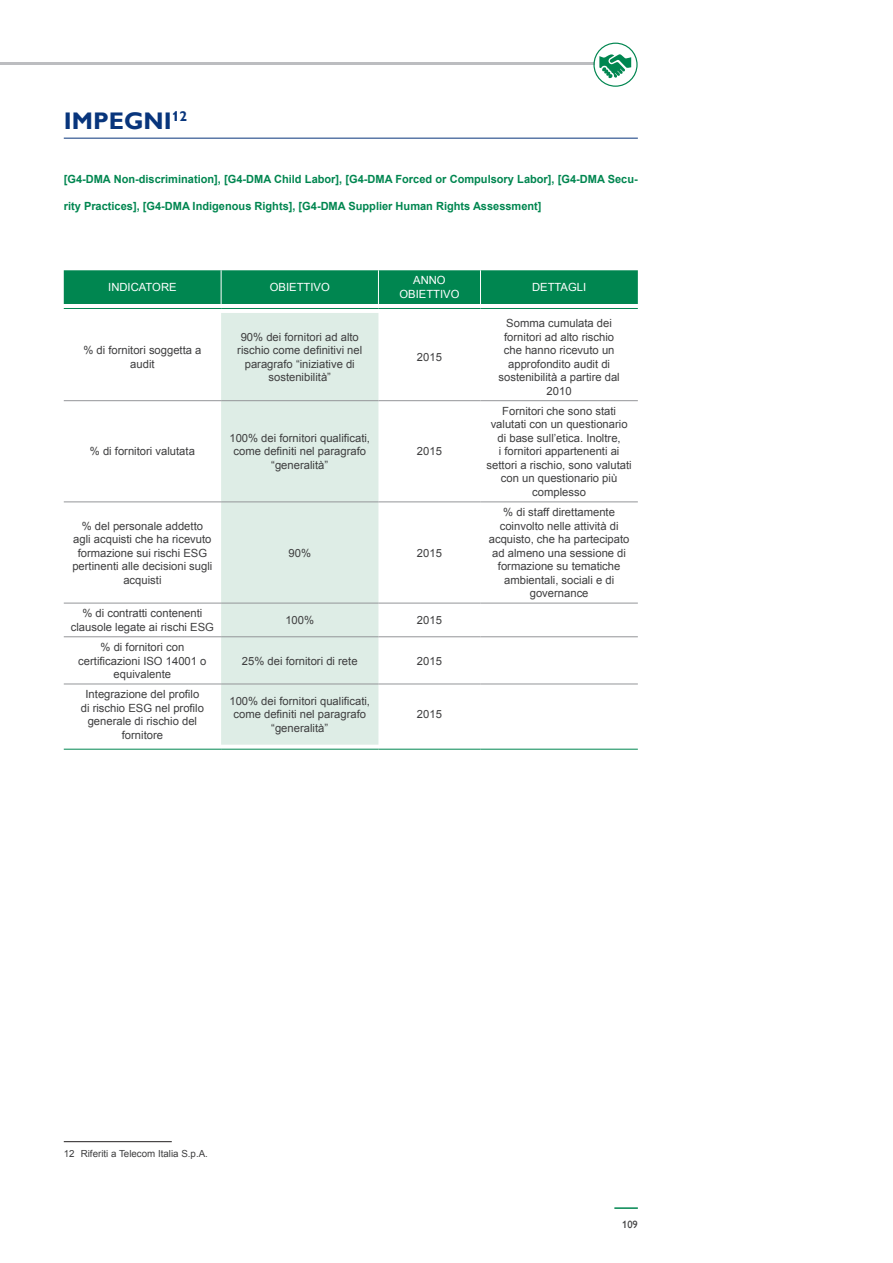
<style>
.page{position:relative;width:893px;height:1263px;background:#fff}
.page>*{position:absolute;margin:0;border:0;box-sizing:border-box;transform-origin:0 0}
.t1{font:700 24px "Gill Alt One";color:#08357c}
.t2{font:11.25px/13.5px "Arial";color:#3e3e3f;text-align:center}
.t3{font:700 11.25px "Arial";color:#008650}
.t4{font:11.25px/13.5px "Arial";color:#fff;text-align:center}
.t5{font:10.5px "Gill Alt One";color:#3e3e3f}
.t6{font:9.75px "Arial";color:#3e3e3f}
</style>
<div class="page">
<hr style="left:0;top:63px;width:594px;height:2px;background:#bcbdc0">
<hr style="left:614px;top:1207px;width:24px;height:2px;background:#008650">
<div style="left:593px;top:43px;width:45px;height:44px;border:1px solid #008650;border-radius:50%"></div>
<svg style="left:599px;top:54px;width:32px;height:25px"></svg>
<hr style="left:64px;top:138px;width:574px;height:1px;background:#08357c">
<div style="left:64px;top:270px;width:574px;height:34px;background:#008650"></div>
<div style="left:221px;top:313px;width:157px;height:432px;background:#deede6"></div>
<hr style="left:221px;top:270px;width:1px;height:34px;background:#fff">
<hr style="left:64px;top:308px;width:157px;height:1px;background:#008650">
<hr style="left:221px;top:308px;width:157px;height:1px;background:#008650">
<hr style="left:378px;top:308px;width:102px;height:1px;background:#008650">
<hr style="left:480px;top:308px;width:158px;height:1px;background:#008650">
<hr style="left:64px;top:749px;width:157px;height:1px;background:#008650">
<hr style="left:221px;top:749px;width:157px;height:1px;background:#008650">
<hr style="left:378px;top:749px;width:102px;height:1px;background:#008650">
<hr style="left:480px;top:749px;width:158px;height:1px;background:#008650">
<hr style="left:64px;top:400px;width:157px;height:1px;background:#939598">
<hr style="left:378px;top:400px;width:102px;height:1px;background:#939598">
<hr style="left:480px;top:400px;width:158px;height:1px;background:#939598">
<hr style="left:64px;top:502px;width:157px;height:1px;background:#939598">
<hr style="left:378px;top:502px;width:102px;height:1px;background:#939598">
<hr style="left:480px;top:502px;width:158px;height:1px;background:#939598">
<hr style="left:64px;top:603px;width:157px;height:1px;background:#939598">
<hr style="left:378px;top:603px;width:102px;height:1px;background:#939598">
<hr style="left:480px;top:603px;width:158px;height:1px;background:#939598">
<hr style="left:64px;top:636px;width:157px;height:1px;background:#939598">
<hr style="left:378px;top:636px;width:102px;height:1px;background:#939598">
<hr style="left:480px;top:636px;width:158px;height:1px;background:#939598">
<hr style="left:64px;top:684px;width:157px;height:1px;background:#939598">
<hr style="left:378px;top:684px;width:102px;height:1px;background:#939598">
<hr style="left:480px;top:684px;width:158px;height:1px;background:#939598">
<hr style="left:221px;top:400px;width:157px;height:1px;background:#939598">
<hr style="left:221px;top:502px;width:157px;height:1px;background:#939598">
<hr style="left:221px;top:603px;width:157px;height:1px;background:#939598">
<hr style="left:221px;top:636px;width:157px;height:1px;background:#939598">
<hr style="left:221px;top:684px;width:157px;height:1px;background:#939598">
<hr style="left:378px;top:270px;width:1px;height:34px;background:#fff">
<hr style="left:480px;top:270px;width:1px;height:34px;background:#fff">
<hr style="left:64px;top:1141px;width:108px;height:1px;background:#231f20">
<h1 class="t1" style="left:64px;top:107px;width:125px">IMPEGNI<sup>12</sup></h1>
<p class="t3" style="left:64px;top:172px;width:576px">[G4-DMA Non-discrimination], [G4-DMA Child Labor], [G4-DMA Forced or Compulsory Labor], [G4-DMA Secu-</p>
<p class="t3" style="left:64px;top:199px;width:479px">rity Practices], [G4-DMA Indigenous Rights], [G4-DMA Supplier Human Rights Assessment]</p>
<p class="t4" style="left:108px;top:281px;width:70px">INDICATORE</p>
<p class="t4" style="left:270px;top:281px;width:62px">OBIETTIVO</p>
<p class="t4" style="left:399px;top:274px;width:62px">ANNO<br>OBIETTIVO</p>
<p class="t4" style="left:532px;top:281px;width:56px">DETTAGLI</p>
<p class="t2" style="left:83px;top:344px;width:120px">% di fornitori soggetta a audit</p>
<p class="t2" style="left:237px;top:330px;width:127px">90% dei fornitori ad alto rischio come definitivi nel paragrafo “iniziative di sostenibilità”</p>
<p class="t2" style="left:417px;top:350px;width:27px">2015</p>
<p class="t2" style="left:90px;top:445px;width:107px">% di fornitori valutata</p>
<p class="t2" style="left:229px;top:431px;width:142px">100% dei fornitori qualificati, come definiti nel paragrafo “generalità”</p>
<p class="t2" style="left:417px;top:445px;width:27px">2015</p>
<p class="t2" style="left:72px;top:519px;width:142px">% del personale addetto agli acquisti che ha ricevuto formazione sui rischi ESG pertinenti alle decisioni sugli acquisti</p>
<p class="t2" style="left:288px;top:546px;width:24px">90%</p>
<p class="t2" style="left:417px;top:546px;width:27px">2015</p>
<p class="t2" style="left:71px;top:607px;width:145px">% di contratti contenenti clausole legate ai rischi ESG</p>
<p class="t2" style="left:285px;top:613px;width:30px">100%</p>
<p class="t2" style="left:417px;top:613px;width:27px">2015</p>
<p class="t2" style="left:78px;top:640px;width:130px">% di fornitori con certificazioni ISO 14001 o equivalente</p>
<p class="t2" style="left:242px;top:654px;width:117px">25% dei fornitori di rete</p>
<p class="t2" style="left:417px;top:654px;width:27px">2015</p>
<p class="t2" style="left:81px;top:688px;width:125px">Integrazione del profilo di rischio ESG nel profilo generale di rischio del fornitore</p>
<p class="t2" style="left:229px;top:694px;width:142px">100% dei fornitori qualificati, come definiti nel paragrafo “generalità”</p>
<p class="t2" style="left:417px;top:708px;width:27px">2015</p>
<p class="t2" style="left:498px;top:317px;width:123px">Somma cumulata dei fornitori ad alto rischio che hanno ricevuto un approfondito audit di sostenibilità a partire dal<br>2010</p>
<p class="t2" style="left:487px;top:404px;width:147px">Fornitori che sono stati valutati con un questionario di base sull’etica. Inoltre,<br>i fornitori appartenenti ai settori a rischio, sono valutati con un questionario più complesso</p>
<p class="t2" style="left:489px;top:505px;width:142px">% di staff direttamente coinvolto nelle attività di acquisto, che ha partecipato ad almeno una sessione di formazione su tematiche ambientali, sociali e di governance</p>
<p class="t6" style="left:64px;top:1147px;width:146px">12 Riferiti a Telecom Italia S.p.A.</p>
<p class="t5" style="left:622px;top:1218px;width:17px">109</p>
</div>
